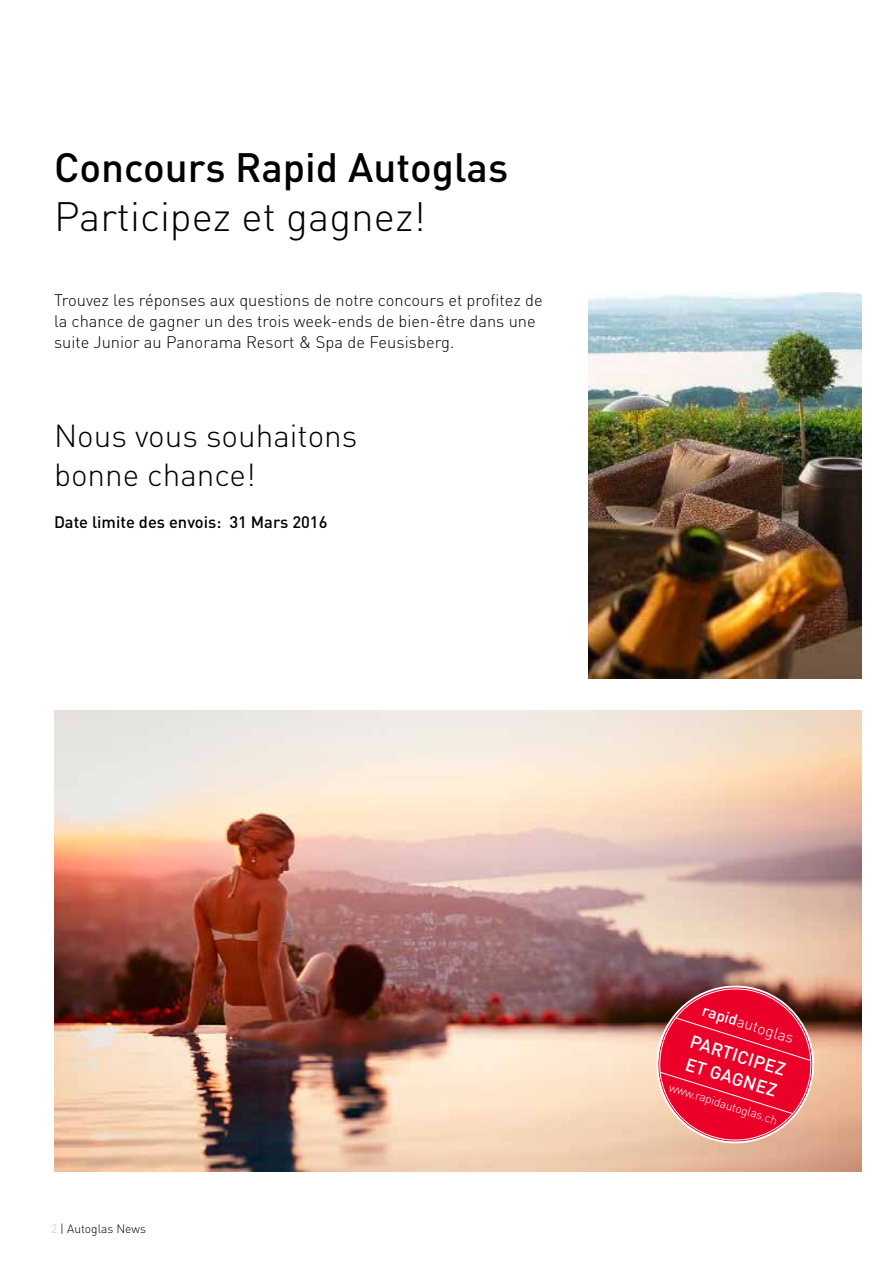
<style>
.page{position:relative;width:893px;height:1263px;background:#fff}
.page>*{position:absolute;margin:0;border:0;box-sizing:border-box;transform-origin:0 0}
.t1{font:500 40.5px "DIN Pro";color:#000}
.t2{font:300 40.5px "DIN Pro";color:#000}
.t3{font:300 31.5px/39px "DIN Pro";color:#000}
.t4{font:500 18px/22.8px "DIN Pro";color:#fff}
.t5{font:300 16.5px/21px "DIN Pro";color:#000}
.t6{font:500 16.5px "DIN Pro";color:#000}
.t7{font:300 15.6px "DIN Pro";color:#fff}
.t8{font:300 12.15px "DIN Pro";color:#fff}
.t9{font:300 12px "DIN Pro";color:#000}
.s1{color:#adcec0}
.s2{font-weight:500}
</style>
<div class="page">
<img style="left:54px;top:710px;width:808px;height:461px">
<img style="left:589px;top:293px;width:273px;height:385px">
<svg style="left:645px;top:974px;width:181px;height:178px"></svg>
<h1 class="t1" style="left:54px;top:135px;width:456px">Concours Rapid Autoglas</h1>
<h1 class="t2" style="left:54px;top:185px;width:373px">Participez et gagnez!</h1>
<p class="t5" style="left:54px;top:288px;width:490px">Trouvez les réponses aux questions de notre concours et profitez de la chance de gagner un des trois week-ends de bien-être dans une suite Junior au Panorama Resort &amp; Spa de Feusisberg.</p>
<h2 class="t3" style="left:54px;top:414px;width:305px">Nous vous souhaitons bonne chance!</h2>
<p class="t6" style="left:54px;top:509px;width:275px">Date limite des envois: 31 Mars 2016</p>
<p class="t9" style="left:51px;top:1219px;width:96px"><span class="s1">2</span> | Autoglas News</p>
<p class="t7" style="left:707px;top:998px;width:97px;rotate:18deg"><span class="s2">rapid</span>autoglas</p>
<p class="t4" style="left:694px;top:1028px;width:100px;rotate:17deg">PARTICIPEZ<br>ET GAGNEZ</p>
<p class="t8" style="left:672px;top:1077px;width:114px;rotate:18deg">www.rapidautoglas.ch</p>
</div>
